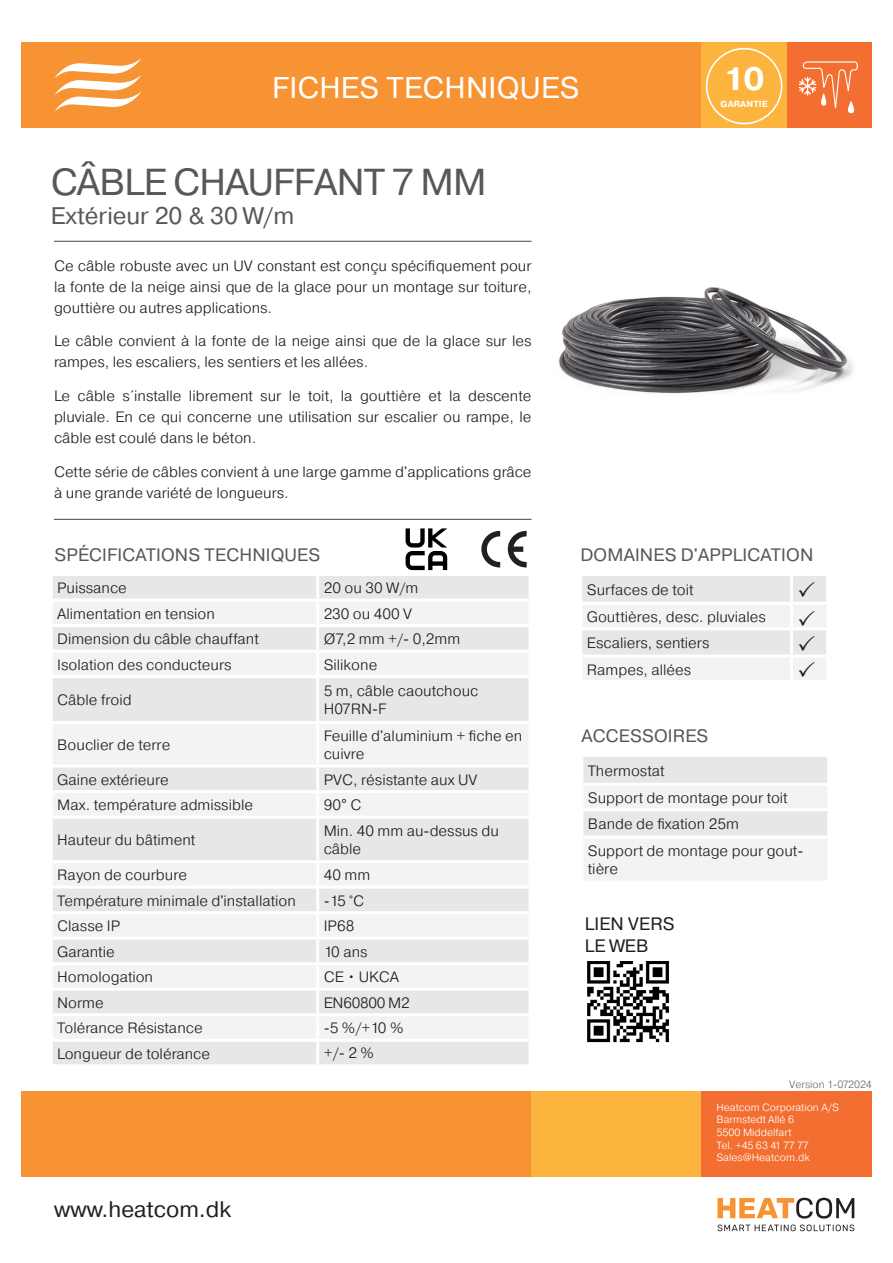
<style>
.page{position:relative;width:893px;height:1263px;background:#fff}
.page>*{position:absolute;margin:0;border:0;box-sizing:border-box;transform-origin:0 0}
.t1{font:37.5px "Pragmatica";letter-spacing:-.02em;color:#57585a}
.t2{font:700 32.4px "Pragmatica";color:#fff}
.t3{font:30px "Pragmatica";letter-spacing:.01em;color:#fff}
.t4{font:24px "Pragmatica";color:#57585a}
.t5{font:22.5px "Pragmatica";color:#231f20}
.t6{font:18px "Pragmatica";letter-spacing:.01em;color:#57585a}
.t7{font:18px "Pragmatica";letter-spacing:.01em;color:#231f20}
.t8{font:300 15px/21px "Pragmatica";color:#231f20}
.t9{font:300 15px "Pragmatica";letter-spacing:-.02em;color:#231f20}
.t10{font:300 10.5px/12.6px "Pragmatica";color:#fff}
.t11{font:300 10.5px "Pragmatica";color:#6c6d70}
.t12{font:700 8.85px "Pragmatica";letter-spacing:.02em;color:#fff}
.s1{font-family:"Arial";font-weight:400}
</style>
<div class="page">
<div style="left:21px;top:43px;width:851px;height:85px;background:#f79332"></div>
<div style="left:787px;top:43px;width:85px;height:85px;background:#f36e31"></div>
<div style="left:702px;top:43px;width:85px;height:85px;background:#fcb43f"></div>
<svg style="left:706px;top:48px;width:76px;height:76px"></svg>
<svg style="left:799px;top:61px;width:59px;height:53px"></svg>
<svg style="left:54px;top:58px;width:88px;height:54px"></svg>
<div style="left:21px;top:1091px;width:851px;height:85px;background:#f79332"></div>
<div style="left:531px;top:1091px;width:171px;height:85px;background:#fcb43f"></div>
<div style="left:702px;top:1091px;width:170px;height:85px;background:#f36e31"></div>
<svg style="left:717px;top:1198px;width:137px;height:20px"></svg>
<svg style="left:717px;top:1224px;width:137px;height:7px"></svg>
<hr style="left:54px;top:241px;width:477px;height:1px;background:#57585a">
<hr style="left:54px;top:519px;width:477px;height:1px;background:#57585a">
<img style="left:559px;top:287px;width:294px;height:107px">
<div style="left:53px;top:602px;width:475px;height:22px;background:#f2f3f4"></div>
<svg style="left:53px;top:627px;width:475px;height:163px;fill:#e6e7e9"></svg>
<svg style="left:53px;top:793px;width:475px;height:271px"></svg>
<hr style="left:316px;top:601px;width:3px;height:23px;background:#fff">
<hr style="left:316px;top:627px;width:3px;height:22px;background:#fff">
<hr style="left:50px;top:649px;width:268px;height:3px;background:#fff">
<hr style="left:318px;top:649px;width:213px;height:3px;background:#fff">
<hr style="left:316px;top:652px;width:3px;height:23px;background:#fff">
<hr style="left:50px;top:675px;width:268px;height:3px;background:#fff">
<hr style="left:318px;top:675px;width:213px;height:3px;background:#fff">
<hr style="left:316px;top:678px;width:3px;height:43px;background:#fff">
<hr style="left:50px;top:721px;width:268px;height:3px;background:#fff">
<hr style="left:318px;top:721px;width:213px;height:3px;background:#fff">
<hr style="left:316px;top:724px;width:3px;height:40px;background:#fff">
<hr style="left:50px;top:764px;width:268px;height:3px;background:#fff">
<hr style="left:318px;top:764px;width:213px;height:3px;background:#fff">
<hr style="left:316px;top:767px;width:3px;height:23px;background:#fff">
<hr style="left:316px;top:793px;width:3px;height:23px;background:#fff">
<hr style="left:50px;top:816px;width:268px;height:3px;background:#fff">
<hr style="left:318px;top:816px;width:213px;height:3px;background:#fff">
<hr style="left:316px;top:819px;width:3px;height:41px;background:#fff">
<hr style="left:50px;top:860px;width:268px;height:3px;background:#fff">
<hr style="left:318px;top:860px;width:213px;height:3px;background:#fff">
<hr style="left:316px;top:863px;width:3px;height:23px;background:#fff">
<hr style="left:316px;top:914px;width:3px;height:23px;background:#fff">
<hr style="left:50px;top:937px;width:268px;height:3px;background:#fff">
<hr style="left:318px;top:937px;width:213px;height:3px;background:#fff">
<hr style="left:316px;top:940px;width:3px;height:22px;background:#fff">
<hr style="left:50px;top:962px;width:268px;height:3px;background:#fff">
<hr style="left:318px;top:962px;width:213px;height:3px;background:#fff">
<hr style="left:316px;top:965px;width:3px;height:23px;background:#fff">
<hr style="left:50px;top:988px;width:268px;height:3px;background:#fff">
<hr style="left:318px;top:988px;width:213px;height:3px;background:#fff">
<hr style="left:316px;top:991px;width:3px;height:22px;background:#fff">
<hr style="left:50px;top:1013px;width:268px;height:3px;background:#fff">
<hr style="left:318px;top:1013px;width:213px;height:3px;background:#fff">
<hr style="left:316px;top:1016px;width:3px;height:23px;background:#fff">
<hr style="left:50px;top:1039px;width:268px;height:3px;background:#fff">
<hr style="left:318px;top:1039px;width:213px;height:3px;background:#fff">
<hr style="left:316px;top:1042px;width:3px;height:22px;background:#fff">
<hr style="left:50px;top:886px;width:268px;height:3px;background:#fff">
<hr style="left:318px;top:886px;width:213px;height:3px;background:#fff">
<hr style="left:316px;top:889px;width:3px;height:22px;background:#fff">
<hr style="left:50px;top:911px;width:268px;height:3px;background:#fff">
<hr style="left:318px;top:911px;width:213px;height:3px;background:#fff">
<img style="left:587px;top:961px;width:82px;height:82px">
<svg style="left:53px;top:528px;width:476px;height:71px"></svg>
<svg style="left:583px;top:757px;width:244px;height:123px"></svg>
<hr style="left:580px;top:783px;width:250px;height:3px;background:#fff">
<hr style="left:580px;top:808px;width:250px;height:3px;background:#fff">
<hr style="left:580px;top:835px;width:250px;height:3px;background:#fff">
<svg style="left:582px;top:576px;width:244px;height:104px"></svg>
<h3 class="t3" style="left:272px;top:69px;width:309px">FICHES TECHNIQUES</h3>
<h2 class="t2" style="left:724px;top:58px;width:42px">10</h2>
<p class="t12" style="left:720px;top:98px;width:49px">GARANTIE</p>
<p class="t1" style="left:51px;top:159px;width:437px">CÂBLE CHAUFFANT 7 MM</p>
<p class="t4" style="left:51px;top:201px;width:245px">Extérieur 20 &amp; 30 W/m</p>
<p class="t8" style="left:54px;top:255px;width:479px;text-align:justify">Ce câble robuste avec un UV constant est conçu spécifiquement pour la fonte de la neige ainsi que de la glace pour un montage sur toiture, gouttière ou autres applications.</p>
<p class="t8" style="left:54px;top:330px;width:479px">Le câble convient à la fonte de la neige ainsi que de la glace sur les rampes, les escaliers, les sentiers et les allées.</p>
<p class="t8" style="left:54px;top:385px;width:479px;text-align:justify">Le câble s´installe librement sur le toit, la gouttière et la descente pluviale. En ce qui concerne une utilisation sur escalier ou rampe, le câble est coulé dans le béton.</p>
<p class="t8" style="left:54px;top:461px;width:479px">Cette série de câbles convient à une large gamme d'applications grâce à une grande variété de longueurs.</p>
<p class="t6" style="left:54px;top:544px;width:267px">SPÉCIFICATIONS TECHNIQUES</p>
<p class="t6" style="left:580px;top:544px;width:234px">DOMAINES D'APPLICATION</p>
<p class="t8" style="left:57px;top:577px;width:71px">Puissance</p>
<p class="t8" style="left:324px;top:577px;width:96px">20 ou 30 W/m</p>
<p class="t8" style="left:57px;top:603px;width:159px">Alimentation en tension</p>
<p class="t8" style="left:324px;top:603px;width:90px">230 ou 400 V</p>
<p class="t8" style="left:57px;top:628px;width:203px">Dimension du câble chauffant</p>
<p class="t8" style="left:324px;top:628px;width:138px">Ø7,2 mm +/- 0,2mm</p>
<p class="t8" style="left:57px;top:654px;width:176px">Isolation des conducteurs</p>
<p class="t8" style="left:324px;top:654px;width:55px">Silikone</p>
<p class="t8" style="left:57px;top:689px;width:76px">Câble froid</p>
<p class="t8" style="left:324px;top:682px;width:156px;line-height:18px">5 m, câble caoutchouc<br>H07RN-F</p>
<p class="t8" style="left:57px;top:734px;width:115px">Bouclier de terre</p>
<p class="t8" style="left:324px;top:727px;width:200px;line-height:18px">Feuille d'aluminium + fiche en cuivre</p>
<p class="t8" style="left:57px;top:769px;width:113px">Gaine extérieure</p>
<p class="t8" style="left:324px;top:769px;width:155px">PVC, résistante aux UV</p>
<p class="t8" style="left:57px;top:794px;width:197px">Max. température admissible</p>
<p class="t8" style="left:324px;top:794px;width:39px">90<span class="s1">°</span> C</p>
<p class="t8" style="left:57px;top:829px;width:140px">Hauteur du bâtiment</p>
<p class="t8" style="left:324px;top:822px;width:177px;line-height:18px">Min. 40 mm au-dessus du câble</p>
<p class="t8" style="left:57px;top:864px;width:131px">Rayon de courbure</p>
<p class="t8" style="left:324px;top:864px;width:48px">40 mm</p>
<p class="t8" style="left:57px;top:890px;width:240px">Température minimale d'installation</p>
<p class="t8" style="left:324px;top:890px;width:42px">-15 °C</p>
<p class="t8" style="left:57px;top:915px;width:65px">Classe IP</p>
<p class="t8" style="left:324px;top:915px;width:32px">IP68</p>
<p class="t8" style="left:57px;top:941px;width:59px">Garantie</p>
<p class="t8" style="left:324px;top:941px;width:45px">10 ans</p>
<p class="t8" style="left:57px;top:966px;width:97px">Homologation</p>
<p class="t8" style="left:324px;top:966px;width:77px">CE • UKCA</p>
<p class="t8" style="left:57px;top:992px;width:48px">Norme</p>
<p class="t9" style="left:324px;top:993px;width:88px">EN60800 M2</p>
<p class="t8" style="left:57px;top:1017px;width:147px">Tolérance Résistance</p>
<p class="t8" style="left:324px;top:1017px;width:81px">-5 %/+10 %</p>
<p class="t8" style="left:57px;top:1043px;width:154px">Longueur de tolérance</p>
<p class="t8" style="left:324px;top:1042px;width:52px">+/- 2 %</p>
<h3 class="t5" style="left:54px;top:1195px;width:178px">www.heatcom.dk</h3>
<p class="t8" style="left:587px;top:579px;width:108px">Surfaces de toit</p>
<p class="t8" style="left:587px;top:606px;width:181px">Gouttières, desc. pluviales</p>
<p class="t8" style="left:587px;top:632px;width:124px">Escaliers, sentiers</p>
<p class="t8" style="left:587px;top:659px;width:106px">Rampes, allées</p>
<p class="t6" style="left:582px;top:725px;width:128px">ACCESSOIRES</p>
<p class="t8" style="left:588px;top:760px;width:78px">Thermostat</p>
<p class="t8" style="left:588px;top:787px;width:201px">Support de montage pour toit</p>
<p class="t8" style="left:588px;top:813px;width:152px">Bande de fixation 25m</p>
<p class="t8" style="left:588px;top:842px;width:217px;line-height:18px">Support de montage pour gout&shy;tière</p>
<p class="t7" style="left:585px;top:913px;width:91px">LIEN VERS</p>
<p class="t7" style="left:585px;top:935px;width:65px">LE WEB</p>
<p class="t11" style="left:789px;top:1078px;width:84px">Version 1-072024</p>
<p class="t10" style="left:716px;top:1101px;width:124px">Heatcom Corporation A/S<br>Barmstedt Allé 6<br>5500 Middelfart<br>Tel. +45 63 41 77 77<br>Sales@Heatcom.dk</p>
</div>
